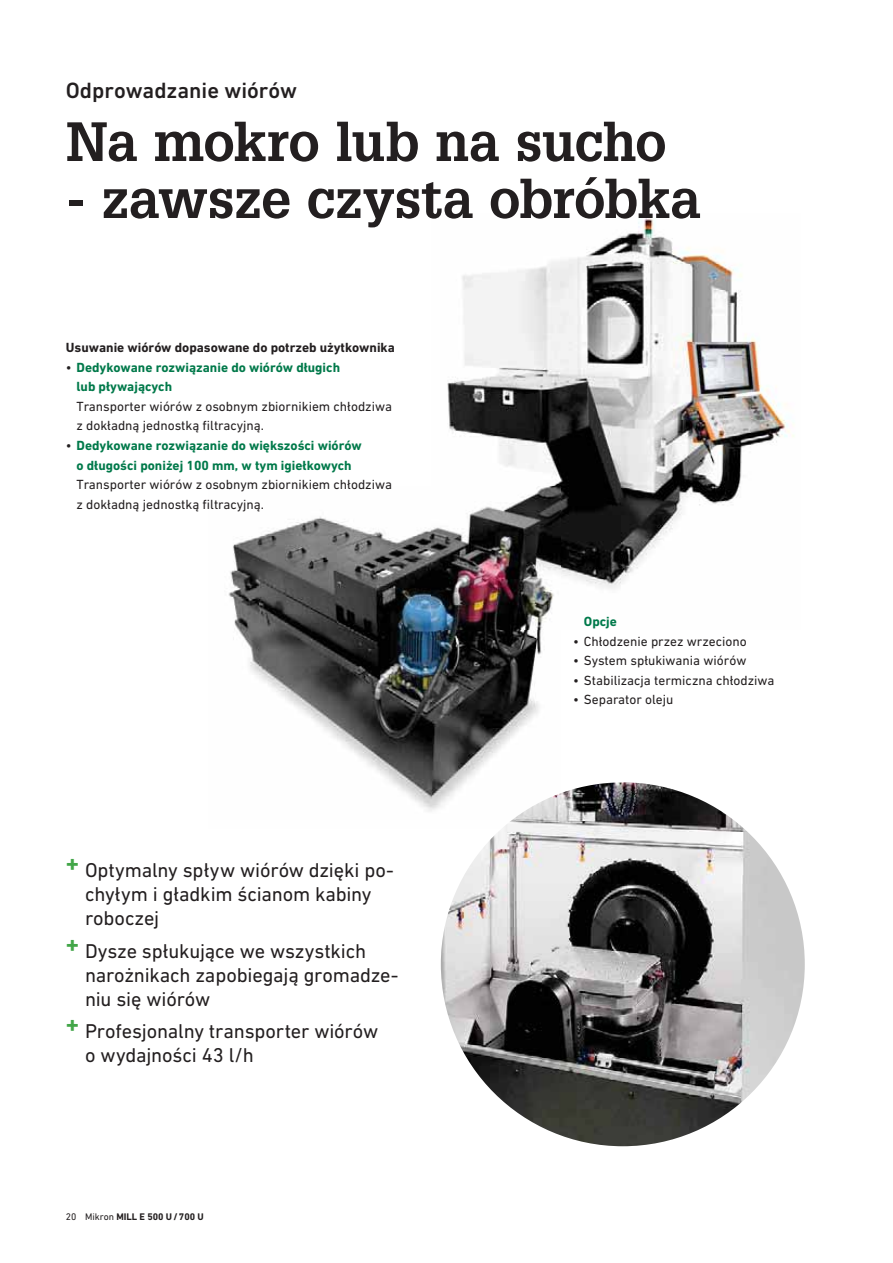
<style>
.page{position:relative;width:893px;height:1263px;background:#fff}
.page>*{position:absolute;margin:0;border:0;box-sizing:border-box;transform-origin:0 0}
.t1{font:700 54px "Glypha LT Pro";letter-spacing:-.01em;color:#231f20}
.t2{font:500 22.5px "DIN Next W1 G";color:#231f20}
.t3{font:20.4px/24px "DIN Next W1 G";letter-spacing:-.01em;color:#231f20}
.t4{font:13.5px/19.5px "DIN Next W1 G";color:#231f20}
.t5{font:700 13.5px/19.5px "DIN Next W1 G";color:#00794a}
.t6{font:700 13.5px "DIN Next W1 G";color:#231f20}
.t7{font:700 9.75px "DIN Next W1 G";color:#231f20}
.s1{font-weight:400;color:#231f20}
.s2{font-weight:400}
</style>
<div class="page">
<img style="left:447px;top:214px;width:347px;height:375px">
<img style="left:228px;top:516px;width:329px;height:295px">
<img style="left:432px;top:486px;width:128px;height:143px">
<img style="left:441px;top:782px;width:364px;height:364px;border-radius:50%">
<h2 class="t2" style="left:66px;top:83px;width:233px">Odprowadzanie wiórów</h2>
<h1 class="t1" style="left:66px;top:122px;width:602px">Na mokro lub na sucho</h1>
<h1 class="t1" style="left:66px;top:179px;width:637px">- zawsze czysta obróbka</h1>
<p class="t6" style="left:66px;top:343px;width:330px">Usuwanie wiórów dopasowane do potrzeb użytkownika</p>
<p class="t5" style="left:76px;top:359px;width:265px;text-indent:-11px"><span class="s1">•</span> Dedykowane rozwiązanie do wiórów długich lub pływających</p>
<p class="t4" style="left:76px;top:398px;width:317px">Transporter wiórów z osobnym zbiornikiem chłodziwa z dokładną jednostką filtracyjną.</p>
<p class="t5" style="left:66px;top:437px;width:297px;text-align:center"><span class="s1">•</span> Dedykowane rozwiązanie do większości wiórów o długości poniżej 100 mm, w tym igiełkowych</p>
<p class="t4" style="left:76px;top:476px;width:317px">Transporter wiórów z osobnym zbiornikiem chłodziwa z dokładną jednostką filtracyjną.</p>
<h3 class="t3" style="left:85px;top:860px;width:310px;text-indent:-19px"><sup>+</sup> Optymalny spływ wiórów dzięki po&shy;chyłym i gładkim ścianom kabiny roboczej</h3>
<h3 class="t3" style="left:85px;top:941px;width:315px;text-indent:-19px"><sup>+</sup> Dysze spłukujące we wszystkich narożnikach zapobiegają gromadze&shy;niu się wiórów</h3>
<h3 class="t3" style="left:85px;top:1021px;width:295px;text-indent:-19px"><sup>+</sup> Profesjonalny transporter wiórów o wydajności 43 l/h</h3>
<p class="t7" style="left:66px;top:1213px;width:139px"><span class="s2">20 Mikron</span> MILL E 500 U / 700 U</p>
<p class="t5" style="left:584px;top:613px;width:35px">Opcje</p>
<p class="t4" style="left:573px;top:632px;width:175px">• Chłodzenie przez wrzeciono</p>
<p class="t4" style="left:573px;top:652px;width:175px">• System spłukiwania wiórów</p>
<p class="t4" style="left:573px;top:672px;width:203px">• Stabilizacja termiczna chłodziwa</p>
<p class="t4" style="left:573px;top:691px;width:102px">• Separator oleju</p>
</div>
